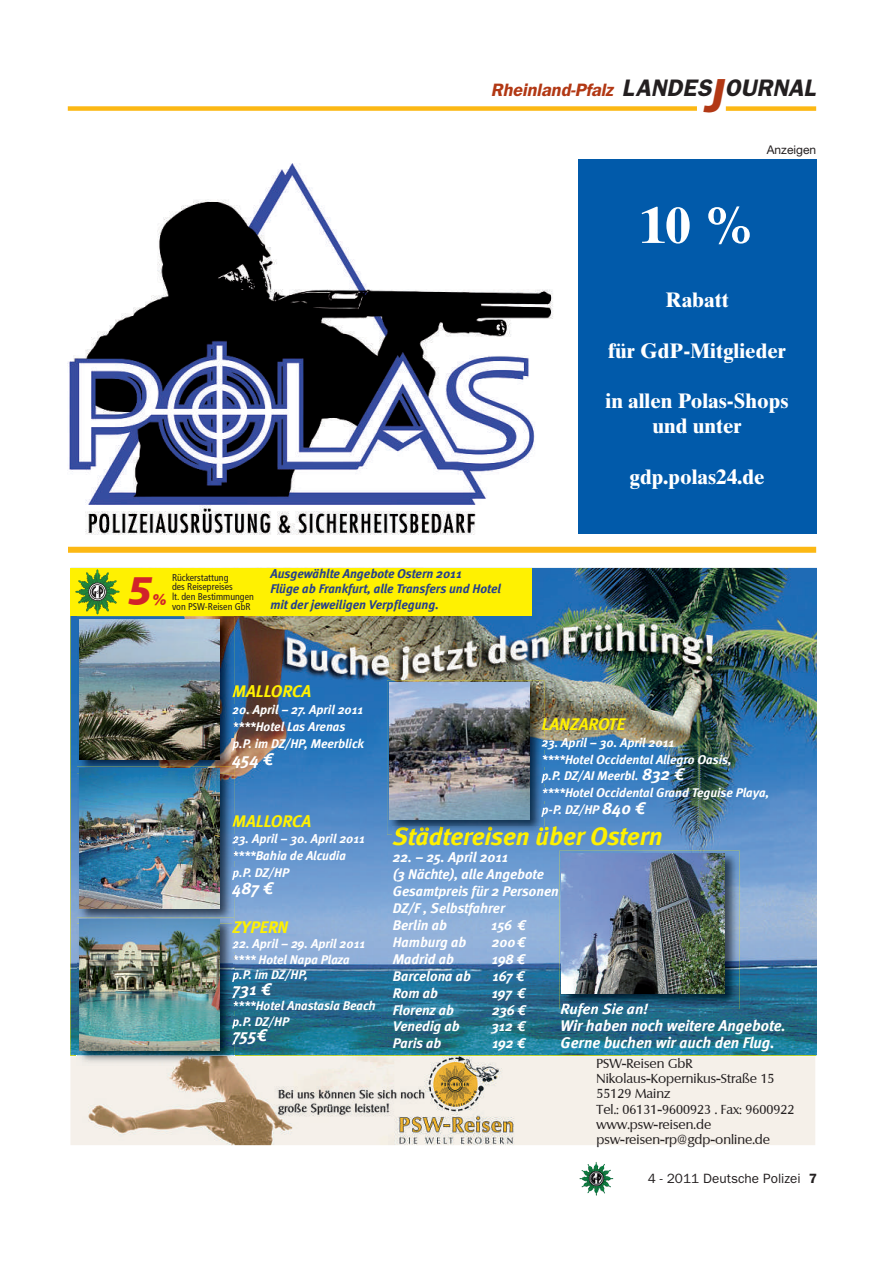
<style>
.page{position:relative;width:893px;height:1263px;background:#fff}
.page>*{position:absolute;margin:0;border:0;box-sizing:border-box;transform-origin:0 0}
.t1{font:51px "Times Ten Bold OV KEXPPA";color:#fff}
.t2{font:39.45px "Frutiger Black Italic Black Italic OV CGXPPA";color:#d1232a}
.t3{font:25.35px "Meta Bold Italic OV YFXPPA";color:#fff101}
.t4{font:24px "Franklin Gothic Demi Oblique OV PEXPPA";color:#231f20}
.t5{font:21px/25.2px "Times Ten Bold OV KEXPPA";color:#fff;text-align:center}
.t6{font:18px "Franklin Gothic Demi Oblique OV PEXPPA";color:#b23814}
.t7{font:16.95px "Meta Bold Italic OV YFXPPA";color:#fff101}
.t8{font:16.95px "Meta Bold Italic OV YFXPPA";color:#fff}
.t9{font:15.45px/17px "Meta Bold Italic OV YFXPPA";color:#fff}
.t10{font:14.1px/17px "Meta Bold Italic OV YFXPPA";color:#fff}
.t11{font:13.5px "Franklin Gothic Book OV NEXPPA";color:#231f20}
.t12{font:12.75px/17px "Meta Bold Italic OV YFXPPA";color:#fff}
.t13{font:12.75px/15.1px "Columbia Regular OV WFXPPA";color:#231f20}
.t14{font:12.75px/15.1px "Meta Bold Italic OV YFXPPA";color:#253f8e}
.t15{font:12px "Helvetica Neue Roman OV GEXPPA";color:#231f20}
.t16{font:9.9px/9.9px "Frutiger Cn OV VEXPPA";color:#231f20}
.s1{font-size:48px;color:#b23814}
.s2{font-size:16.95px}
.s3{font-family:"Franklin Gothic Demi OV MEXPPA"}
</style>
<div class="page">
<img style="left:581px;top:1164px;width:32px;height:32px">
<div style="left:68px;top:106px;width:629px;height:5px;background:#fcb814"></div>
<div style="left:726px;top:106px;width:90px;height:5px;background:#fcb814"></div>
<img style="left:67px;top:164px;width:486px;height:371px">
<img style="left:70px;top:568px;width:746px;height:577px">
<div style="left:70px;top:568px;width:462px;height:47px;background:#fff101"></div>
<img style="left:77px;top:617px;width:157px;height:149px">
<svg style="left:232px;top:685px;width:2px;height:12px"></svg>
<svg style="left:232px;top:705px;width:2px;height:26px"></svg>
<img style="left:79px;top:619px;width:140px;height:140px">
<img style="left:77px;top:774px;width:157px;height:143px">
<svg style="left:232px;top:815px;width:2px;height:12px"></svg>
<svg style="left:232px;top:834px;width:2px;height:27px"></svg>
<svg style="left:232px;top:868px;width:2px;height:30px"></svg>
<img style="left:77px;top:766px;width:157px;height:8px">
<svg style="left:232px;top:738px;width:2px;height:30px"></svg>
<img style="left:79px;top:769px;width:140px;height:140px">
<img style="left:77px;top:917px;width:157px;height:148px">
<svg style="left:232px;top:939px;width:2px;height:106px"></svg>
<svg style="left:232px;top:921px;width:2px;height:12px"></svg>
<img style="left:79px;top:920px;width:140px;height:130px">
<img style="left:387px;top:680px;width:157px;height:155px">
<svg style="left:542px;top:718px;width:2px;height:12px"></svg>
<svg style="left:541px;top:737px;width:3px;height:80px"></svg>
<img style="left:393px;top:827px;width:151px;height:8px">
<img style="left:390px;top:683px;width:140px;height:136px">
<img style="left:559px;top:851px;width:181px;height:158px">
<img style="left:561px;top:1003px;width:41px;height:6px">
<img style="left:602px;top:1003px;width:46px;height:6px">
<img style="left:562px;top:853px;width:162px;height:140px">
<svg style="left:75px;top:570px;width:44px;height:44px"></svg>
<div style="left:68px;top:547px;width:748px;height:6px;background:#fcb814"></div>
<div style="left:578px;top:160px;width:238px;height:374px;background:#015aaa"></div>
<h3 class="t6" style="left:491px;top:83px;width:124px">Rheinland-Pfalz</h3>
<h3 class="t4" style="left:622px;top:79px;width:195px">LANDES<span class="s1">J</span> OURNAL</h3>
<p class="t15" style="left:767px;top:146px;width:51px">Anzeigen</p>
<h1 class="t1" style="left:640px;top:206px;width:116px">10 %</h1>
<p class="t16" style="left:172px;top:573px;width:83px">Rückerstattung<br>des Reisepreises<br>lt. den Bestimmungen</p>
<h2 class="t2" style="left:127px;top:568px;width:26px">5</h2>
<p class="t16" style="left:151px;top:603px;width:101px"><sup>%</sup> von PSW-Reisen GbR</p>
<p class="t14" style="left:270px;top:566px;width:232px">Ausgewählte Angebote Ostern 2011<br>Flüge ab Frankfurt, alle Transfers und Hotel mit der jeweiligen Verpflegung.</p>
<h3 class="t5" style="left:665px;top:290px;width:65px">Rabatt</h3>
<h3 class="t5" style="left:608px;top:340px;width:179px">für GdP-Mitglieder</h3>
<h3 class="t5" style="left:605px;top:390px;width:185px">in allen Polas-Shops und unter</h3>
<h3 class="t5" style="left:630px;top:466px;width:136px">gdp.polas24.de</h3>
<h3 class="t7" style="left:232px;top:681px;width:80px">MALLORCA</h3>
<p class="t12" style="left:232px;top:701px;width:133px">20. April – 27. April 2011 ****Hotel Las Arenas p.P. im DZ/HP, Meerblick</p>
<h3 class="t8" style="left:232px;top:749px;width:43px">454 €</h3>
<h3 class="t7" style="left:232px;top:811px;width:80px">MALLORCA</h3>
<p class="t12" style="left:232px;top:831px;width:134px">23. April – 30. April 2011 ****Bahia de Alcudia p.P. DZ/HP</p>
<h3 class="t8" style="left:232px;top:878px;width:43px">487 €</h3>
<h3 class="t7" style="left:232px;top:917px;width:57px">ZYPERN</h3>
<p class="t12" style="left:232px;top:936px;width:134px;line-height:15.5px">22. April – 29. April 2011 **** Hotel Napa Plaza p.P. im DZ/HP,</p>
<h3 class="t8" style="left:232px;top:979px;width:41px">731 €</h3>
<p class="t12" style="left:232px;top:998px;width:145px;line-height:15.5px">****Hotel Anastasia Beach p.P. DZ/HP</p>
<h3 class="t8" style="left:232px;top:1026px;width:36px">755€</h3>
<h3 class="t7" style="left:541px;top:714px;width:85px">LANZAROTE</h3>
<p class="t12" style="left:541px;top:734px;width:229px">23. April – 30. April 2011<br>****Hotel Occidental Allegro Oasis,<br>p.P. DZ/AI Meerbl. <span class="s2">832 €<br></span>****Hotel Occidental Grand Teguise Playa, p-P. DZ/HP <span class="s2">840 €</span></p>
<h3 class="t3" style="left:393px;top:822px;width:271px">Städtereisen über Ostern</h3>
<p class="t10" style="left:393px;top:849px;width:168px">22. – 25. April 2011<br>(3 Nächte), alle Angebote<br>Gesamtpreis für 2 Personen<br>DZ/F , Selbstfahrer<br>Berlin ab</p>
<p class="t10" style="left:491px;top:917px;width:36px">156 €</p>
<p class="t10" style="left:393px;top:934px;width:75px">Hamburg ab</p>
<p class="t10" style="left:492px;top:934px;width:35px">200€</p>
<p class="t10" style="left:393px;top:950px;width:63px">Madrid ab</p>
<p class="t10" style="left:492px;top:950px;width:35px">198 €</p>
<p class="t10" style="left:393px;top:967px;width:80px">Barcelona ab</p>
<p class="t10" style="left:492px;top:967px;width:34px">167 €</p>
<p class="t10" style="left:393px;top:984px;width:47px">Rom ab</p>
<p class="t10" style="left:492px;top:984px;width:35px">197 €</p>
<p class="t10" style="left:393px;top:1001px;width:63px">Florenz ab</p>
<p class="t10" style="left:492px;top:1001px;width:35px">236 €</p>
<p class="t10" style="left:393px;top:1018px;width:68px">Venedig ab</p>
<p class="t10" style="left:491px;top:1018px;width:36px">312 €</p>
<p class="t10" style="left:393px;top:1035px;width:50px">Paris ab</p>
<p class="t10" style="left:492px;top:1035px;width:35px">192 €</p>
<p class="t9" style="left:560px;top:1001px;width:227px">Rufen Sie an!<br>Wir haben noch weitere Angebote.<br>Gerne buchen wir auch den Flug.</p>
<p class="t13" style="left:596px;top:1056px;width:199px">PSW-Reisen GbR<br>Nikolaus-Kopernikus-Straße 15<br>55129 Mainz<br>Tel.: 06131-9600923 . Fax: 9600922 www.psw-reisen.de psw-reisen-rp@gdp-online.de</p>
<p class="t11" style="left:648px;top:1173px;width:171px">4 - 2011 Deutsche Polizei <span class="s3">7</span></p>
</div>
